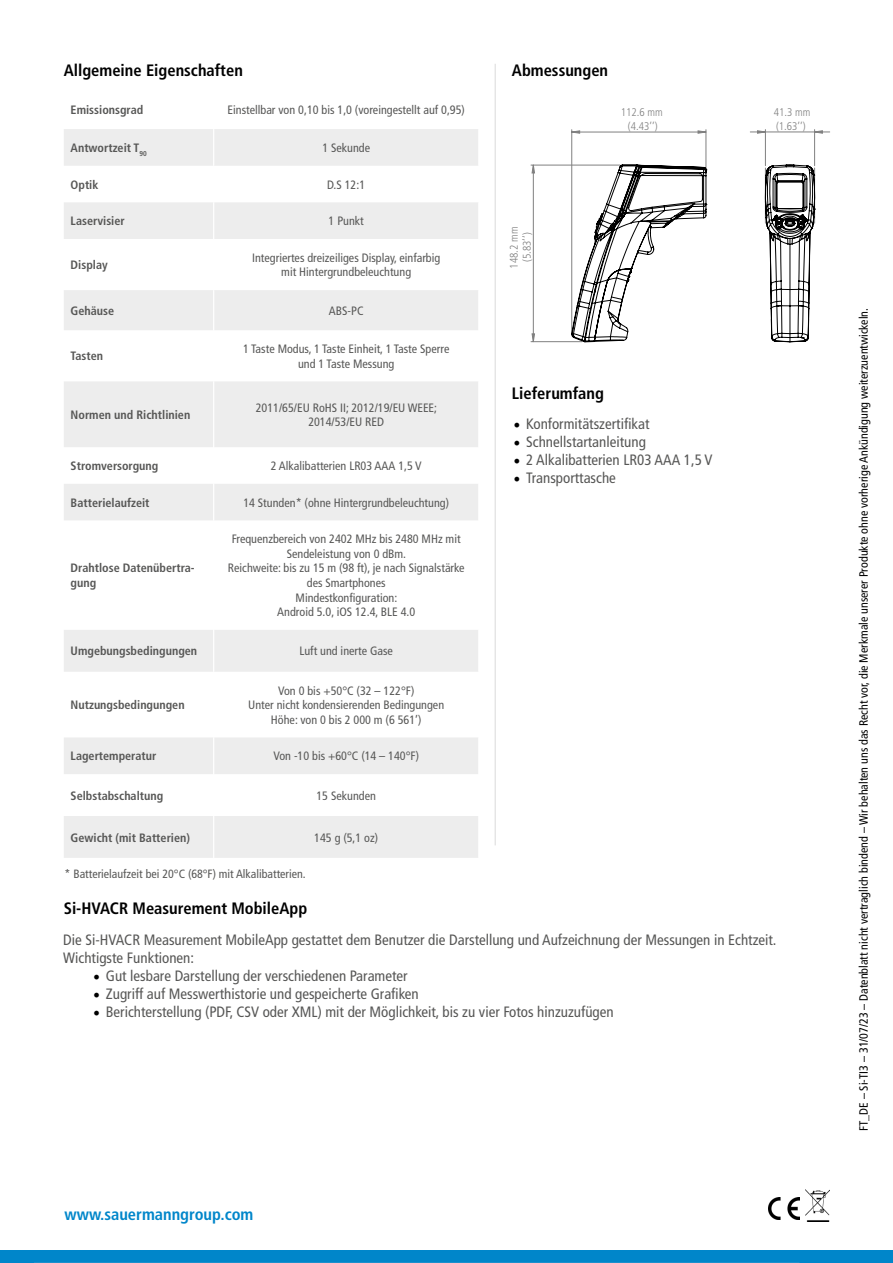
<style>
.page{position:relative;width:893px;height:1263px;background:#fff}
.page>*{position:absolute;margin:0;border:0;box-sizing:border-box;transform-origin:0 0}
.t1{font:700 condensed 16.5px "Frutiger LT Std";color:#000}
.t2{font:700 condensed 16.5px "Frutiger LT Std";color:#0086ca}
.t3{font:condensed 15px/18px "Frutiger LT Std";color:#575756}
.t4{font:condensed 12.15px/14.5px "Frutiger LT Std";color:#575756;text-align:center}
.t5{font:700 condensed 12.15px/14.5px "Frutiger LT Std";color:#575756}
.t6{font:condensed 12px "Frutiger LT Std";color:#000}
.t7{font:condensed 12px "Frutiger LT Std";color:#575756}
.t8{font:300 condensed 11.1px/13.2px "Frutiger LT Std";color:#808080;text-align:center}
.s1{font-family:"Minion Pro";font-stretch:normal;font-size:18px;color:#000}
</style>
<div class="page">
<div style="left:0;top:1251px;width:893px;height:12px;background:#0086ca"></div>
<hr style="left:34px;top:1262px;width:765px;height:1px;background:#dadada">
<svg style="left:64px;top:129px;width:414px;height:729px"></svg>
<hr style="left:213px;top:129px;width:1px;height:37px;background:#fff">
<hr style="left:213px;top:166px;width:1px;height:36px;background:#fff">
<hr style="left:213px;top:202px;width:1px;height:37px;background:#fff">
<hr style="left:213px;top:239px;width:1px;height:51px;background:#fff">
<hr style="left:213px;top:290px;width:1px;height:40px;background:#fff">
<hr style="left:213px;top:330px;width:1px;height:51px;background:#fff">
<hr style="left:213px;top:381px;width:1px;height:66px;background:#fff">
<hr style="left:213px;top:447px;width:1px;height:37px;background:#fff">
<hr style="left:213px;top:484px;width:1px;height:36px;background:#fff">
<hr style="left:213px;top:520px;width:1px;height:110px;background:#fff">
<hr style="left:213px;top:630px;width:1px;height:42px;background:#fff">
<hr style="left:213px;top:672px;width:1px;height:65px;background:#fff">
<hr style="left:213px;top:737px;width:1px;height:37px;background:#fff">
<hr style="left:213px;top:774px;width:1px;height:42px;background:#fff">
<hr style="left:213px;top:816px;width:1px;height:42px;background:#fff">
<hr style="left:495px;top:64px;width:1px;height:781px;background:#dadada">
<img style="left:768px;top:1197px;width:32px;height:23px">
<img style="left:806px;top:1189px;width:24px;height:33px">
<hr style="left:765px;top:130px;width:1px;height:36px;background:#808080">
<hr style="left:814px;top:130px;width:1px;height:36px;background:#808080">
<hr style="left:531px;top:341px;width:51px;height:1px;background:#808080">
<hr style="left:531px;top:165px;width:89px;height:1px;background:#808080">
<hr style="left:571px;top:130px;width:1px;height:204px;background:#808080">
<hr style="left:706px;top:130px;width:1px;height:43px;background:#808080">
<svg style="left:750px;top:130px;width:80px;height:4px"></svg>
<svg style="left:532px;top:165px;width:3px;height:177px"></svg>
<svg style="left:571px;top:130px;width:135px;height:4px"></svg>
<svg style="left:571px;top:164px;width:136px;height:179px"></svg>
<svg style="left:765px;top:165px;width:50px;height:177px"></svg>
<h1 class="t1" style="left:64px;top:61px;width:181px">Allgemeine Eigenschaften</h1>
<h1 class="t1" style="left:512px;top:61px;width:98px">Abmessungen</h1>
<p class="t5" style="left:71px;top:102px;width:74px">Emissionsgrad</p>
<p class="t4" style="left:227px;top:102px;width:239px">Einstellbar von 0,10 bis 1,0 (voreingestellt auf 0,95)</p>
<p class="t5" style="left:71px;top:140px;width:78px">Antwortzeit T<sub>90</sub></p>
<p class="t4" style="left:322px;top:141px;width:49px">1 Sekunde</p>
<p class="t5" style="left:71px;top:177px;width:29px">Optik</p>
<p class="t4" style="left:327px;top:177px;width:39px">D.S 12:1</p>
<p class="t5" style="left:71px;top:214px;width:56px">Laservisier</p>
<p class="t4" style="left:329px;top:214px;width:37px">1 Punkt</p>
<p class="t5" style="left:71px;top:258px;width:39px">Display</p>
<p class="t4" style="left:252px;top:250px;width:190px">Integriertes dreizeiliges Display, einfarbig mit Hintergrundbeleuchtung</p>
<p class="t5" style="left:71px;top:303px;width:45px">Gehäuse</p>
<p class="t4" style="left:329px;top:303px;width:36px">ABS-PC</p>
<p class="t5" style="left:71px;top:349px;width:34px">Tasten</p>
<p class="t4" style="left:243px;top:342px;width:208px">1 Taste Modus, 1 Taste Einheit, 1 Taste Sperre und 1 Taste Messung</p>
<p class="t5" style="left:71px;top:407px;width:121px">Normen und Richtlinien</p>
<p class="t4" style="left:256px;top:400px;width:183px">2011/65/EU RoHS II; 2012/19/EU WEEE;<br>2014/53/EU RED</p>
<p class="t5" style="left:71px;top:459px;width:89px">Stromversorgung</p>
<p class="t4" style="left:271px;top:459px;width:152px">2 Alkalibatterien LR03 AAA 1,5 V</p>
<p class="t5" style="left:71px;top:495px;width:80px">Batterielaufzeit</p>
<p class="t4" style="left:243px;top:495px;width:207px">14 Stunden* (ohne Hintergrundbeleuchtung)</p>
<p class="t5" style="left:71px;top:561px;width:126px">Drahtlose Datenübertra&shy;gung</p>
<p class="t4" style="left:228px;top:532px;width:238px">Frequenzbereich von 2402 MHz bis 2480 MHz mit<br>Sendeleistung von 0 dBm.<br>Reichweite: bis zu 15 m (98 ft), je nach Signalstärke des Smartphones<br>Mindestkonfiguration:<br>Android 5.0, iOS 12.4, BLE 4.0</p>
<p class="t5" style="left:71px;top:644px;width:128px">Umgebungsbedingungen</p>
<p class="t4" style="left:299px;top:644px;width:95px">Luft und inerte Gase</p>
<p class="t5" style="left:71px;top:698px;width:115px">Nutzungsbedingungen</p>
<p class="t4" style="left:248px;top:683px;width:197px">Von 0 bis +50°C (32 – 122°F)<br>Unter nicht kondensierenden Bedingungen<br>Höhe: von 0 bis 2 000 m (6 561’)</p>
<p class="t5" style="left:71px;top:749px;width:87px">Lagertemperatur</p>
<p class="t4" style="left:273px;top:749px;width:147px">Von -10 bis +60°C (14 – 140°F)</p>
<p class="t5" style="left:71px;top:788px;width:94px">Selbstabschaltung</p>
<p class="t4" style="left:316px;top:788px;width:61px">15 Sekunden</p>
<p class="t5" style="left:71px;top:830px;width:121px">Gewicht (mit Batterien)</p>
<p class="t4" style="left:314px;top:830px;width:65px">145 g (5,1 oz)</p>
<p class="t7" style="left:65px;top:866px;width:243px">* Batterielaufzeit bei 20°C (68°F) mit Alkalibatterien.</p>
<p class="t8" style="left:507px;top:269px;width:43px;rotate:-90deg">148.2 mm (5.83’’)</p>
<p class="t8" style="left:621px;top:106px;width:43px">112.6 mm (4.43’’)</p>
<h1 class="t1" style="left:512px;top:384px;width:93px">Lieferumfang</h1>
<p class="t3" style="left:513px;top:415px;width:138px"><span class="s1">•</span> Konformitätszertifikat</p>
<p class="t3" style="left:513px;top:433px;width:134px"><span class="s1">•</span> Schnellstartanleitung</p>
<p class="t3" style="left:513px;top:451px;width:201px"><span class="s1">•</span> 2 Alkalibatterien LR03 AAA 1,5 V</p>
<p class="t3" style="left:513px;top:469px;width:104px"><span class="s1">•</span> Transporttasche</p>
<p class="t8" style="left:774px;top:106px;width:38px;text-align:left">41.3 mm (1.63’’)</p>
<h1 class="t1" style="left:64px;top:898px;width:245px">Si-HVACR Measurement MobileApp</h1>
<p class="t3" style="left:63px;top:931px;width:715px">Die Si-HVACR Measurement MobileApp gestattet dem Benutzer die Darstellung und Aufzeichnung der Messungen in Echtzeit.<br>Wichtigste Funktionen:</p>
<p class="t3" style="left:93px;top:967px;width:316px"><span class="s1">•</span> Gut lesbare Darstellung der verschiedenen Parameter</p>
<p class="t3" style="left:93px;top:985px;width:327px"><span class="s1">•</span> Zugriff auf Messwerthistorie und gespeicherte Grafiken</p>
<p class="t3" style="left:93px;top:1003px;width:522px"><span class="s1">•</span> Berichterstellung (PDF, CSV oder XML) mit der Möglichkeit, bis zu vier Fotos hinzuzufügen</p>
<h1 class="t2" style="left:65px;top:1204px;width:190px">www.sauermanngroup.com</h1>
<p class="t6" style="left:857px;top:1131px;width:825px;rotate:-90deg">FT_DE – Si-TI3 – 31/07/23 – Datenblatt nicht vertraglich bindend – Wir behalten uns das Recht vor, die Merkmale unserer Produkte ohne vorherige Ankündigung weiterzuentwickeln.</p>
</div>
